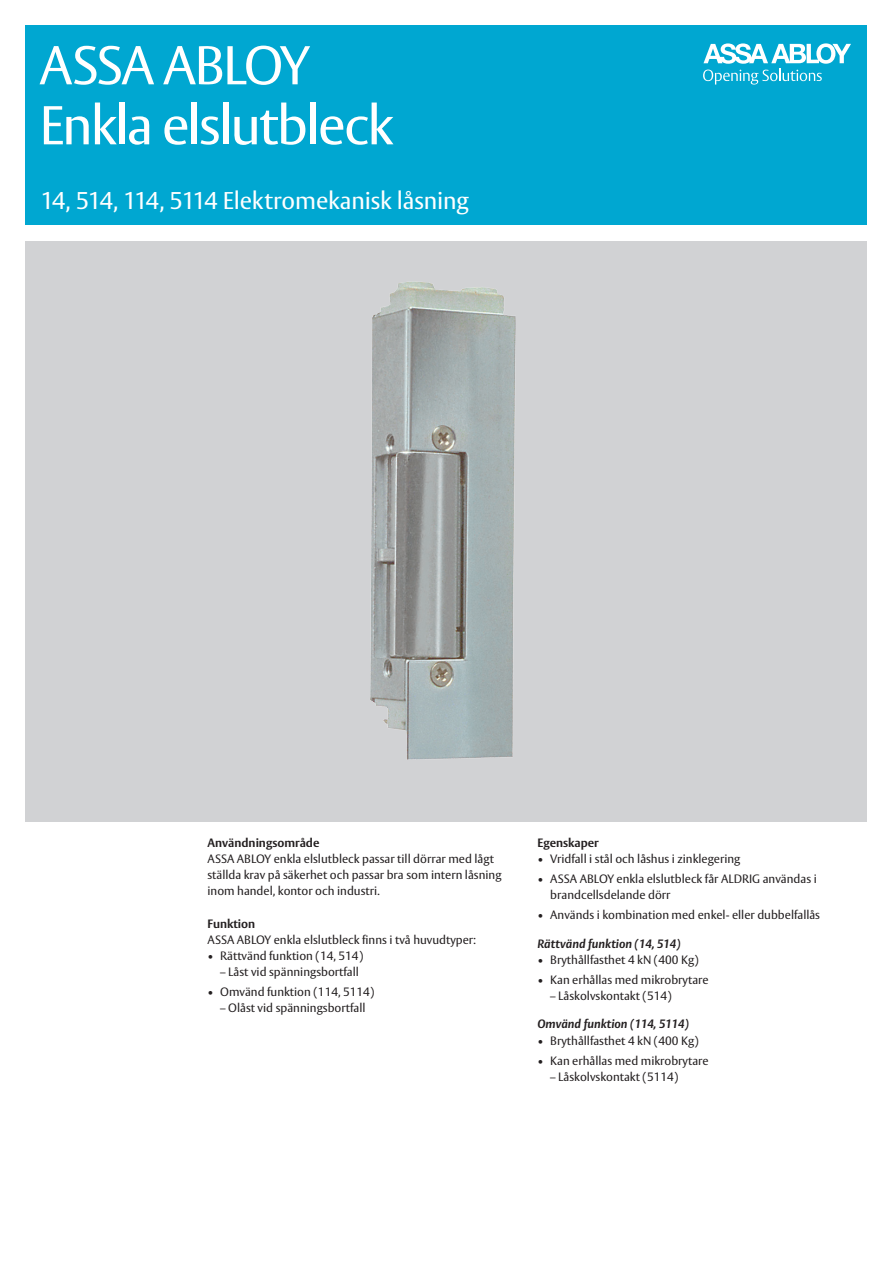
<style>
.page{position:relative;width:893px;height:1263px;background:#fff}
.page>*{position:absolute;margin:0;border:0;box-sizing:border-box;transform-origin:0 0}
.Huvudrubrik_framsida{font:54px "ASSA Vesta";letter-spacing:-.04em;color:#fff}
.Underrubrik_framsida{font:24px "ASSA Vesta";letter-spacing:-.01em;color:#fff}
.Punktlista{font:12px/15.8px "ASSA Vesta";color:#231f20}
.Brödtext{font:12px/15.8px "ASSA Vesta";color:#231f20}
.Brödtext-2{font:italic 700 12px "ASSA Vesta";color:#231f20}
.Brödtext_rubrik{font:700 12px "ASSA Vesta";color:#231f20}
</style>
<div class="page">
<div style="left:26px;top:26px;width:841px;height:199px;background:#00a7d1"></div>
<div style="left:26px;top:242px;width:841px;height:580px;background:#d1d2d4"></div>
<svg style="left:703px;top:43px;width:148px;height:42px"></svg>
<img style="left:370px;top:282px;width:146px;height:478px">
<p class="Huvudrubrik_framsida" style="left:39px;top:33px;width:272px">ASSA ABLOY</p>
<p class="Huvudrubrik_framsida" style="left:39px;top:93px;width:355px">Enkla elslutbleck</p>
<p class="Underrubrik_framsida" style="left:40px;top:186px;width:430px">14, 514, 114, 5114 Elektromekanisk låsning</p>
<p class="Brödtext_rubrik" style="left:207px;top:835px;width:114px">Användningsområde</p>
<p class="Brödtext" style="left:207px;top:852px;width:296px">ASSA ABLOY enkla elslutbleck passar till dörrar med lågt ställda krav på säkerhet och passar bra som intern låsning inom handel, kontor och industri.</p>
<p class="Brödtext_rubrik" style="left:207px;top:916px;width:49px">Funktion</p>
<p class="Brödtext" style="left:207px;top:932px;width:270px">ASSA ABLOY enkla elslutbleck finns i två huvudtyper:</p>
<p class="Punktlista" style="left:207px;top:949px;width:157px">• Rättvänd funktion (14, 514)</p>
<p class="Punktlista" style="left:220px;top:965px;width:140px">– Låst vid spänningsbortfall</p>
<p class="Punktlista" style="left:207px;top:985px;width:169px">• Omvänd funktion (114, 5114)</p>
<p class="Punktlista" style="left:220px;top:1000px;width:147px">– Olåst vid spänningsbortfall</p>
<p class="Brödtext_rubrik" style="left:537px;top:835px;width:63px">Egenskaper</p>
<p class="Punktlista" style="left:537px;top:852px;width:204px">• Vridfall i stål och låshus i zinklegering</p>
<p class="Punktlista" style="left:550px;top:872px;width:268px;text-indent:-13px">• ASSA ABLOY enkla elslutbleck får ALDRIG användas i brandcellsdelande dörr</p>
<p class="Punktlista" style="left:537px;top:908px;width:284px">• Används i kombination med enkel- eller dubbelfallås</p>
<p class="Brödtext-2" style="left:537px;top:936px;width:145px">Rättvänd funktion (14, 514)</p>
<p class="Punktlista" style="left:537px;top:952px;width:163px">• Brythållfasthet 4 kN (400 Kg)</p>
<p class="Punktlista" style="left:537px;top:972px;width:173px">• Kan erhållas med mikrobrytare</p>
<p class="Punktlista" style="left:550px;top:988px;width:123px">– Låskolvskontakt (514)</p>
<p class="Brödtext-2" style="left:537px;top:1017px;width:153px">Omvänd funktion (114, 5114)</p>
<p class="Punktlista" style="left:537px;top:1033px;width:163px">• Brythållfasthet 4 kN (400 Kg)</p>
<p class="Punktlista" style="left:537px;top:1053px;width:173px">• Kan erhållas med mikrobrytare</p>
<p class="Punktlista" style="left:550px;top:1069px;width:130px">– Låskolvskontakt (5114)</p>
</div>
